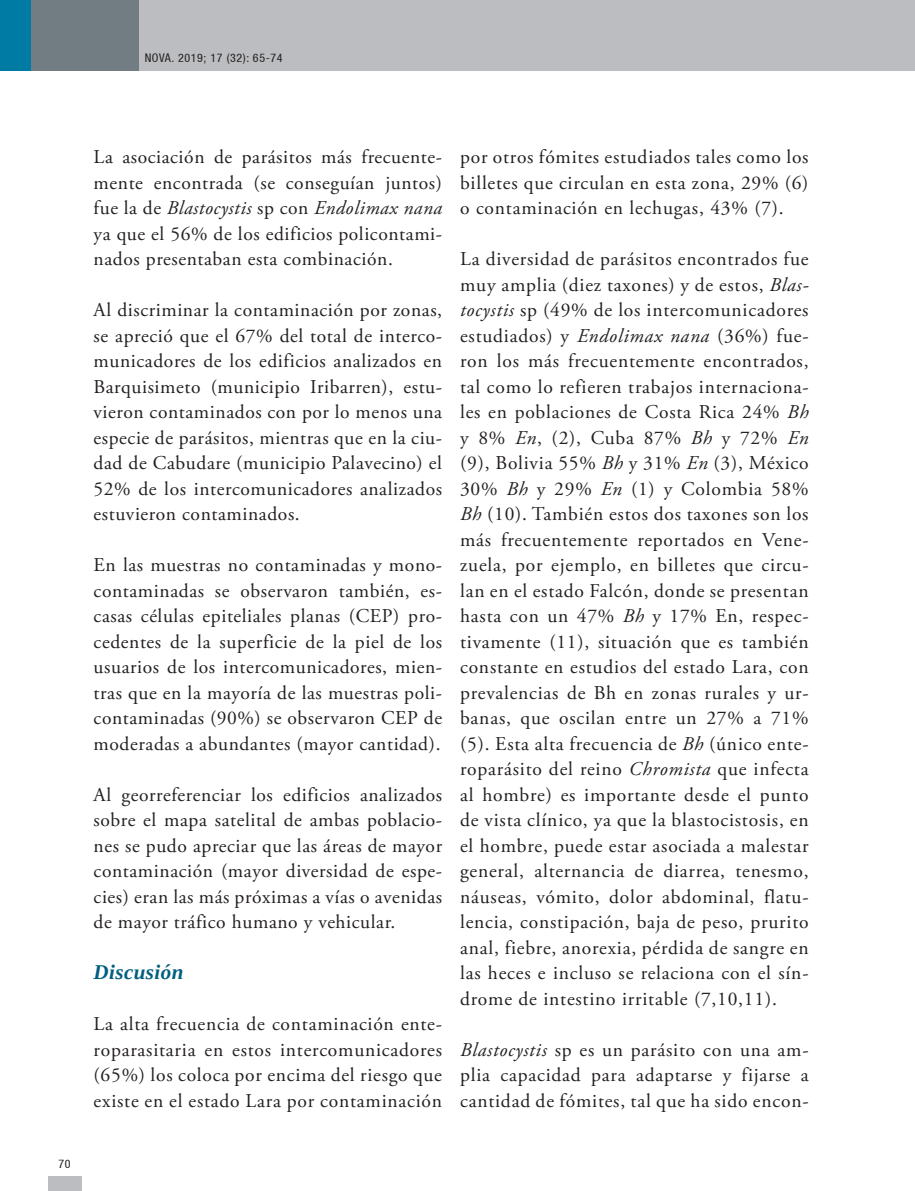
<style>
.page{position:relative;width:915px;height:1191px;background:#fff}
.page>*{position:absolute;margin:0;border:0;box-sizing:border-box;transform-origin:0 0}
.t1{font:italic 700 21px "Liberation Serif";letter-spacing:.02em;color:#005f80}
.t2{font:19.5px/25.5px "Adobe Garamond Pro";letter-spacing:.03em;color:#231f20;text-align:justify}
.t3{font:condensed 12px "Helvetica 57";letter-spacing:.05em;color:#231f20}
.s1{font-style:italic}
</style>
<div class="page">
<div style="left:48px;top:1175px;width:33px;height:16px;background:#bcbdc0"></div>
<div style="left:0;top:0;width:914px;height:71px;background:#bcbdc0"></div>
<div style="left:0;top:0;width:138px;height:71px;background:#717d83"></div>
<div style="left:0;top:0;width:31px;height:71px;background:#007ca4"></div>
<p class="t3" style="left:145px;top:51px;width:139px">NOVA. 2019; 17 (32): 65-74</p>
<p class="t3" style="left:59px;top:1156px;width:14px">70</p>
<p class="t2" style="left:94px;top:145px;width:350px">La asociación de parásitos más frecuente&shy;mente encontrada (se conseguían juntos) fue la de <span class="s1">Blastocystis</span> sp con <span class="s1">Endolimax nana </span>ya que el 56% de los edificios policontami&shy;nados presentaban esta combinación.</p>
<p class="t2" style="left:94px;top:298px;width:350px">Al discriminar la contaminación por zonas, se apreció que el 67% del total de interco&shy;municadores de los edificios analizados en Barquisimeto (municipio Iribarren), estu&shy;vieron contaminados con por lo menos una especie de parásitos, mientras que en la ciu&shy;dad de Cabudare (municipio Palavecino) el 52% de los intercomunicadores analizados estuvieron contaminados.</p>
<p class="t2" style="left:94px;top:553px;width:350px">En las muestras no contaminadas y mono&shy;contaminadas se observaron también, es&shy;casas células epiteliales planas (CEP) pro&shy;cedentes de la superficie de la piel de los usuarios de los intercomunicadores, mien&shy;tras que en la mayoría de las muestras poli&shy;contaminadas (90%) se observaron CEP de moderadas a abundantes (mayor cantidad).</p>
<p class="t2" style="left:94px;top:782px;width:350px">Al georreferenciar los edificios analizados sobre el mapa satelital de ambas poblacio&shy;nes se pudo apreciar que las áreas de mayor contaminación (mayor diversidad de espe&shy;cies) eran las más próximas a vías o avenidas de mayor tráfico humano y vehicular.</p>
<p class="t1" style="left:94px;top:958px;width:91px">Discusión</p>
<p class="t2" style="left:94px;top:1012px;width:350px">La alta frecuencia de contaminación ente&shy;roparasitaria en estos intercomunicadores (65%) los coloca por encima del riesgo que existe en el estado Lara por contaminación</p>
<p class="t2" style="left:460px;top:145px;width:350px">por otros fómites estudiados tales como los billetes que circulan en esta zona, 29% (6) o contaminación en lechugas, 43% (7).</p>
<p class="t2" style="left:460px;top:247px;width:350px">La diversidad de parásitos encontrados fue muy amplia (diez taxones) y de estos, <span class="s1">Blas&shy;tocystis</span> sp (49% de los intercomunicadores estudiados) y <span class="s1">Endolimax nana</span> (36%) fue&shy;ron los más frecuentemente encontrados, tal como lo refieren trabajos internaciona&shy;les en poblaciones de Costa Rica 24% <span class="s1">Bh </span>y 8% <span class="s1">En</span>, (2), Cuba 87% <span class="s1">Bh</span> y 72% <span class="s1">En </span>(9), Bolivia 55% <span class="s1">Bh</span> y 31% <span class="s1">En</span> (3), México 30% <span class="s1">Bh</span> y 29% <span class="s1">En</span> (1) y Colombia 58% <span class="s1">Bh</span> (10). También estos dos taxones son los más frecuentemente reportados en Vene&shy;zuela, por ejemplo, en billetes que circu&shy;lan en el estado Falcón, donde se presentan hasta con un 47% <span class="s1">Bh</span> y 17% En, respec&shy;tivamente (11), situación que es también constante en estudios del estado Lara, con prevalencias de Bh en zonas rurales y ur&shy;banas, que oscilan entre un 27% a 71% (5). Esta alta frecuencia de <span class="s1">Bh</span> (único ente&shy;roparásito del reino <span class="s1">Chromista</span> que infecta al hombre) es importante desde el punto de vista clínico, ya que la blastocistosis, en el hombre, puede estar asociada a malestar general, alternancia de diarrea, tenesmo, náuseas, vómito, dolor abdominal, flatu&shy;lencia, constipación, baja de peso, prurito anal, fiebre, anorexia, pérdida de sangre en las heces e incluso se relaciona con el sín&shy;drome de intestino irritable (7,10,11).</p>
<p class="t2" style="left:460px;top:1037px;width:350px"><span class="s1">Blastocystis</span> sp es un parásito con una am&shy;plia capacidad para adaptarse y fijarse a cantidad de fómites, tal que ha sido encon-</p>
</div>
